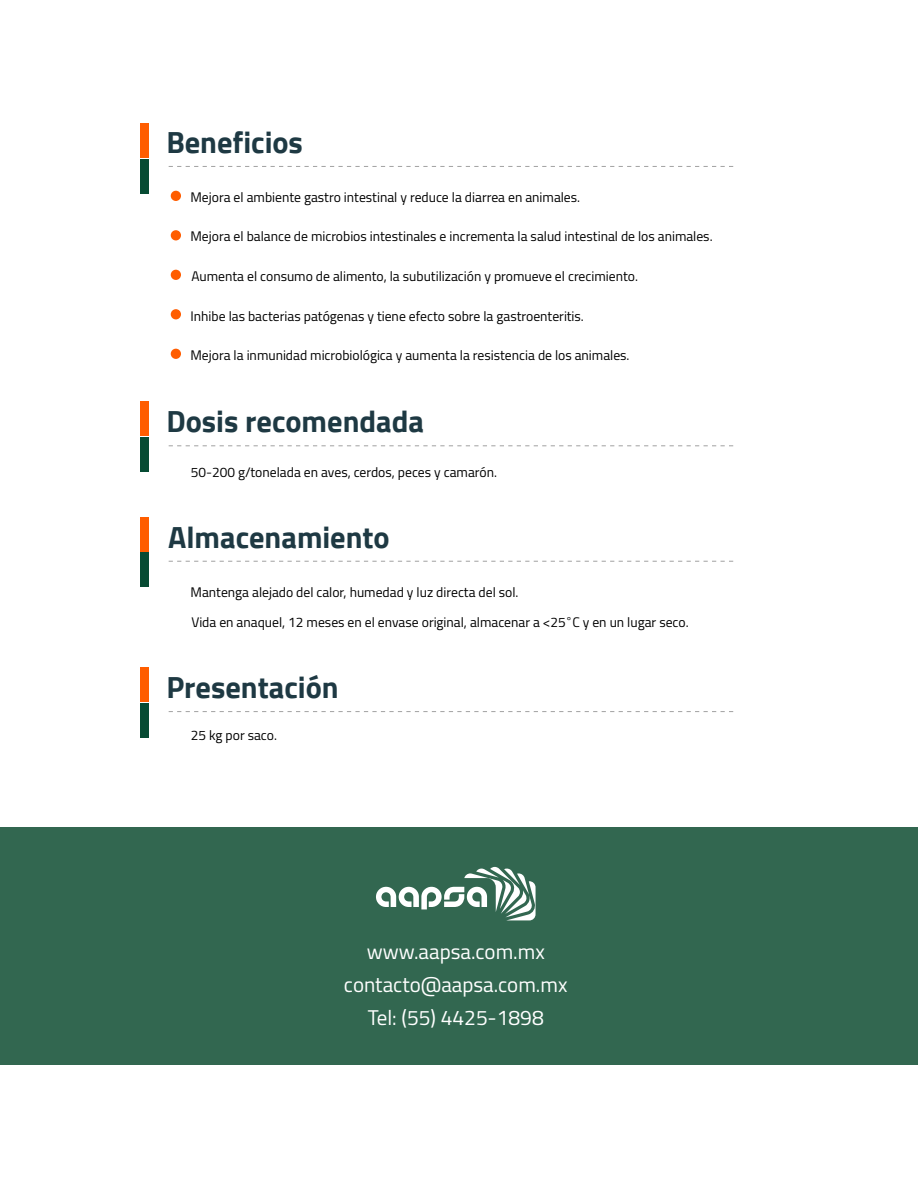
<style>
.page{position:relative;width:918px;height:1188px;background:#fff}
.page>*{position:absolute;margin:0;border:0;box-sizing:border-box;transform-origin:0 0}
.t1{font:700 30.45px "Cairo";color:#1e3943}
.t2{font:21px/33px "Cairo";color:#fff;text-align:center}
.t3{font:13.65px/29.7px "Cairo";color:#000}
.s1{font-size:11.4px}
</style>
<div class="page">
<div style="left:0;top:827px;width:918px;height:238px;background:#326750"></div>
<svg style="left:376px;top:867px;width:160px;height:53px"></svg>
<svg style="left:169px;top:711px;width:565px;height:1px"></svg>
<div style="left:140px;top:703px;width:9px;height:34px;background:#064b33"></div>
<div style="left:140px;top:668px;width:9px;height:34px;background:#ff5d00"></div>
<div style="left:171px;top:191px;width:10px;height:10px;background:#ff5d00;border-radius:50%"></div>
<div style="left:171px;top:230px;width:10px;height:10px;background:#ff5d00;border-radius:50%"></div>
<div style="left:171px;top:270px;width:10px;height:10px;background:#ff5d00;border-radius:50%"></div>
<div style="left:171px;top:309px;width:10px;height:10px;background:#ff5d00;border-radius:50%"></div>
<div style="left:140px;top:159px;width:9px;height:34px;background:#064b33"></div>
<div style="left:140px;top:123px;width:9px;height:35px;background:#ff5d00"></div>
<svg style="left:169px;top:166px;width:565px;height:1px"></svg>
<div style="left:171px;top:349px;width:10px;height:10px;background:#ff5d00;border-radius:50%"></div>
<svg style="left:169px;top:445px;width:565px;height:1px"></svg>
<div style="left:140px;top:437px;width:9px;height:35px;background:#064b33"></div>
<div style="left:140px;top:402px;width:9px;height:34px;background:#ff5d00"></div>
<svg style="left:169px;top:561px;width:565px;height:1px"></svg>
<div style="left:140px;top:553px;width:9px;height:34px;background:#064b33"></div>
<div style="left:140px;top:517px;width:9px;height:35px;background:#ff5d00"></div>
<h1 class="t1" style="left:166px;top:124px;width:138px">Beneficios</h1>
<p class="t3" style="left:191px;top:182px;width:391px">Mejora el ambiente gastro intestinal y reduce la diarrea en animales.</p>
<p class="t3" style="left:191px;top:222px;width:524px">Mejora el balance de microbios intestinales e incrementa la salud intestinal de los animales.</p>
<p class="t3" style="left:191px;top:262px;width:448px">Aumenta el consumo de alimento, la subutilización y promueve el crecimiento.</p>
<p class="t3" style="left:191px;top:301px;width:395px">Inhibe las bacterias patógenas y tiene efecto sobre la gastroenteritis.</p>
<p class="t3" style="left:191px;top:341px;width:441px">Mejora la inmunidad microbiológica y aumenta la resistencia de los animales.</p>
<h1 class="t1" style="left:166px;top:404px;width:259px">Dosis recomendada</h1>
<p class="t3" style="left:191px;top:457px;width:308px">50-200 g/tonelada en aves, cerdos, peces y camarón.</p>
<h1 class="t1" style="left:168px;top:520px;width:223px">Almacenamiento</h1>
<p class="t3" style="left:191px;top:578px;width:500px">Mantenga alejado del calor, humedad y luz directa del sol.<br>Vida en anaquel, 12 meses en el envase original, almacenar a &lt;25<span class="s1">°</span>C y en un lugar seco.</p>
<h1 class="t1" style="left:166px;top:670px;width:174px">Presentación</h1>
<p class="t3" style="left:191px;top:720px;width:88px">25 kg por saco.</p>
<h2 class="t2" style="left:344px;top:935px;width:225px">www.aapsa.com.mx contacto@aapsa.com.mx<br>Tel: (55) 4425-1898</h2>
</div>
